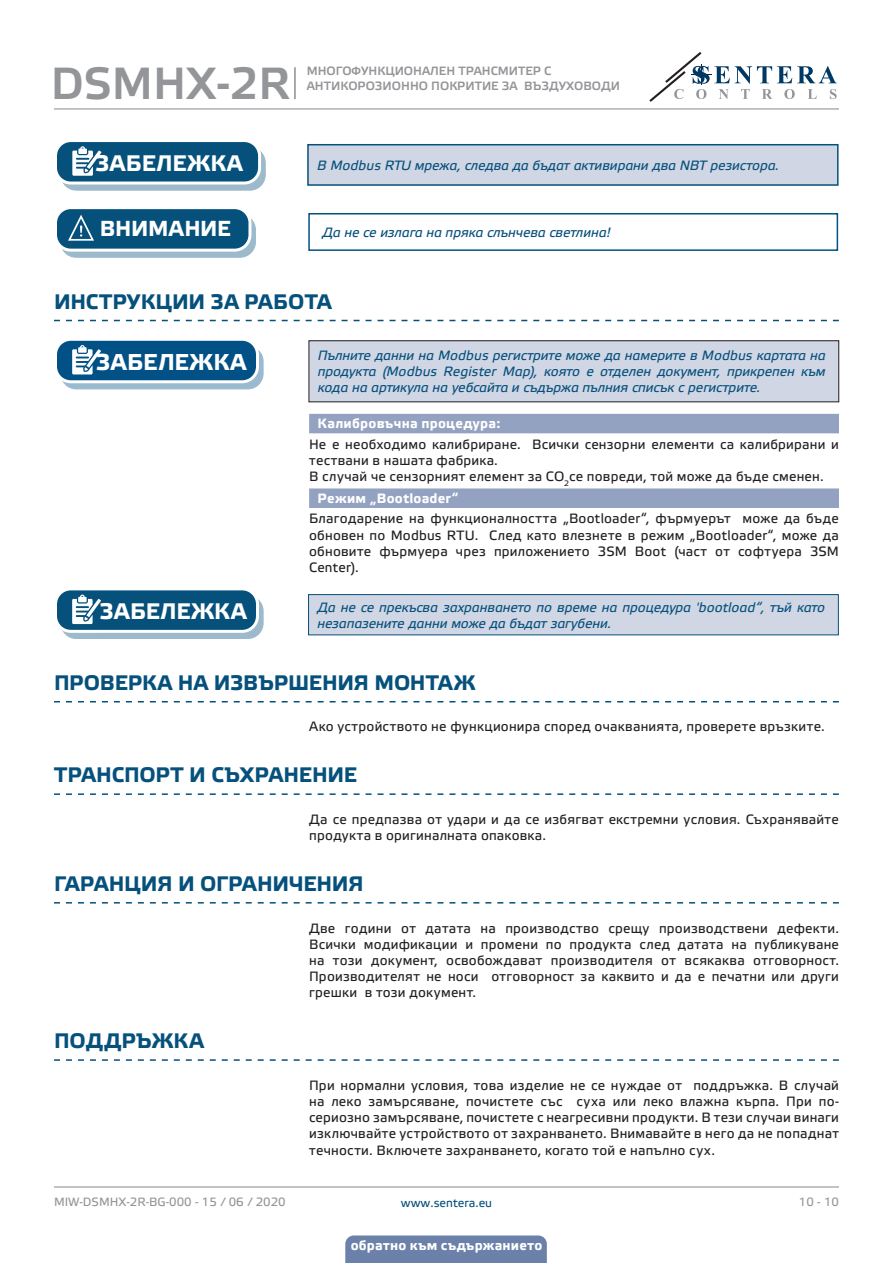
<style>
.page{position:relative;width:893px;height:1263px;background:#fff}
.page>*{position:absolute;margin:0;border:0;box-sizing:border-box;transform-origin:0 0}
.t1{font:45px "Etelka Medium Pro";color:#939598}
.t2{font:700 22.95px "Etelka Text Pro";letter-spacing:.02em;color:#fff}
.t3{font:700 22.5px "Etelka Text Pro";letter-spacing:.015em;color:#fff}
.t4{font:700 21.75px "Etelka Text Pro";letter-spacing:-.02em;color:#fff}
.t5{font:700 21px "Etelka Text Pro";letter-spacing:-.005em;color:#06517c}
.body{font:13.5px/16.2px "Etelka Text Pro";letter-spacing:.015em;color:#231f20;text-align:justify}
.attention{font:italic 13.5px/16.2px "Etelka Text Pro";letter-spacing:-.005em;color:#06517c;text-align:justify}
.Number-roman{font:700 13.5px "Etelka Text Pro";letter-spacing:.02em;color:#fff}
.t6{font:12px/14.4px "Etelka Medium Pro";color:#939598}
.t7{font:12px "Etelka Text Pro";color:#939598}
.t8{font:12px "Etelka Text Pro";color:#06517c}
</style>
<div class="page">
<hr style="left:54px;top:108px;width:785px;height:1px;background:#939598">
<hr style="left:54px;top:1186px;width:785px;height:1px;background:#939598">
<svg style="left:649px;top:52px;width:188px;height:50px"></svg>
<div style="left:345px;top:1235px;width:202px;height:28px;background:#6c81aa"></div>
<div style="left:61px;top:148px;width:204px;height:42px;background:#9cbacb;border-radius:15px"></div>
<div style="left:61px;top:147px;width:205px;height:44px;border:1px solid #06517c;border-radius:15px"></div>
<div style="left:56px;top:141px;width:204px;height:42px;background:#06517c;border-radius:15px"></div>
<div style="left:54px;top:139px;width:207px;height:46px;border:3px solid #fff;border-radius:15px"></div>
<svg style="left:72px;top:146px;width:35px;height:38px"></svg>
<div style="left:308px;top:145px;width:530px;height:40px;background:#d1d6e4"></div>
<div style="left:307px;top:144px;width:531px;height:42px;border:2px solid #06517c"></div>
<div style="left:61px;top:215px;width:194px;height:42px;background:#9cbacb;border-radius:15px"></div>
<div style="left:60px;top:214px;width:196px;height:44px;border:1px solid #06517c;border-radius:15px"></div>
<div style="left:56px;top:208px;width:194px;height:42px;background:#06517c;border-radius:15px"></div>
<div style="left:54px;top:206px;width:197px;height:46px;border:3px solid #fff;border-radius:15px"></div>
<svg style="left:67px;top:215px;width:38px;height:36px"></svg>
<div style="left:308px;top:213px;width:530px;height:38px;border:2px solid #015186"></div>
<svg style="left:54px;top:320px;width:785px;height:1px"></svg>
<div style="left:309px;top:414px;width:530px;height:19px;background:#94a2c2"></div>
<div style="left:309px;top:488px;width:530px;height:20px;background:#94a2c2"></div>
<svg style="left:54px;top:701px;width:785px;height:1px"></svg>
<div style="left:61px;top:346px;width:202px;height:43px;background:linear-gradient(to right,#99b9cf,#9cbbd0);border-radius:15px"></div>
<div style="left:60px;top:346px;width:204px;height:43px;border:1px solid #015186;border-radius:15px"></div>
<div style="left:56px;top:339px;width:201px;height:43px;background:#015186;border-radius:15px"></div>
<div style="left:54px;top:338px;width:205px;height:45px;border:3px solid #fff;border-radius:15px"></div>
<svg style="left:72px;top:345px;width:35px;height:38px"></svg>
<div style="left:309px;top:341px;width:530px;height:61px;background:#d1d6e4"></div>
<div style="left:309px;top:340px;width:530px;height:62px;border:1px solid #231f20"></div>
<div style="left:61px;top:596px;width:202px;height:42px;background:#9cbacb;border-radius:15px"></div>
<div style="left:60px;top:595px;width:204px;height:44px;border:1px solid #06517c;border-radius:15px"></div>
<div style="left:56px;top:589px;width:201px;height:42px;background:#06517c;border-radius:15px"></div>
<div style="left:54px;top:587px;width:205px;height:46px;border:3px solid #fff;border-radius:15px"></div>
<svg style="left:72px;top:595px;width:35px;height:37px"></svg>
<div style="left:309px;top:595px;width:529px;height:40px;background:#d1d6e4"></div>
<div style="left:308px;top:594px;width:531px;height:41px;border:1px solid #06517c"></div>
<svg style="left:54px;top:793px;width:785px;height:2px"></svg>
<svg style="left:54px;top:902px;width:785px;height:1px"></svg>
<svg style="left:54px;top:1059px;width:785px;height:2px"></svg>
<hr style="left:294px;top:67px;width:2px;height:32px;background:#939598">
<h1 class="t1" style="left:51px;top:59px;width:241px">DSMHX-2R</h1>
<p class="t6" style="left:307px;top:65px;width:315px">МНОГОФУНКЦИОНАЛЕН ТРАНСМИТЕР С<br>АНТИКОРОЗИОННО ПОКРИТИЕ ЗА ВЪЗДУХОВОДИ</p>
<p class="t3" style="left:95px;top:151px;width:149px">ЗАБЕЛЕЖКА</p>
<p class="attention" style="left:317px;top:158px;width:463px">В Modbus RTU мрежа, следва да бъдат активирани два NBT резистора.</p>
<p class="t4" style="left:100px;top:217px;width:132px">ВНИМАНИЕ</p>
<p class="attention" style="left:323px;top:225px;width:290px">Да не се излага на пряка слънчева светлина!</p>
<p class="t5" style="left:54px;top:290px;width:279px">ИНСТРУКЦИИ ЗА РАБОТА</p>
<p class="t2" style="left:96px;top:349px;width:152px">ЗАБЕЛЕЖКА</p>
<p class="attention" style="left:318px;top:348px;width:509px">Пълните данни на Modbus регистрите може да намерите в Modbus картата на продукта (Modbus Register Map), която е отделен документ, прикрепен към кода на артикула на уебсайта и съдържа пълния списък с регистрите.</p>
<p class="Number-roman" style="left:318px;top:416px;width:184px">Калибровъчна процедура:</p>
<p class="body" style="left:309px;top:437px;width:531px">Не е необходимо калибриране. Всички сензорни елементи са калибрирани и тествани в нашата фабрика.</p>
<p class="body" style="left:309px;top:469px;width:516px">В случай че сензорният елемент за CO<sub>2</sub>се повреди, той може да бъде сменен.</p>
<p class="Number-roman" style="left:318px;top:491px;width:142px">Режим „Bootloader“</p>
<p class="body" style="left:309px;top:511px;width:531px">Благодарение на функционалността „Bootloader“, фърмуерът може да бъде обновен по Modbus RTU. След като влезнете в режим „Bootloader“, може да обновите фърмуера чрез приложението 3SM Boot (част от софтуера 3SМ Center).</p>
<p class="t3" style="left:99px;top:599px;width:149px">ЗАБЕЛЕЖКА</p>
<p class="attention" style="left:317px;top:600px;width:509px">Да не се прекъсва захранването по време на процедура 'bootload“, тъй като незапазените данни може да бъдат загубени.</p>
<p class="t5" style="left:54px;top:671px;width:423px">ПРОВЕРКА НА ИЗВЪРШЕНИЯ МОНТАЖ</p>
<p class="body" style="left:309px;top:719px;width:517px">Ако устройството не функционира според очакванията, проверете връзките.</p>
<p class="t5" style="left:54px;top:763px;width:304px">ТРАНСПОРТ И СЪХРАНЕНИЕ</p>
<p class="body" style="left:309px;top:812px;width:531px">Да се предпазва от удари и да се избягват екстремни условия. Съхранявайте продукта в оригиналната опаковка.</p>
<p class="t5" style="left:54px;top:872px;width:311px">ГАРАНЦИЯ И ОГРАНИЧЕНИЯ</p>
<p class="body" style="left:309px;top:920px;width:531px">Две години от датата на производство срещу производствени дефекти.<br>Всички модификации и промени по продукта след датата на публикуване на този документ, освобождават производителя от всякаква отговорност.<br>Производителят не носи отговорност за каквито и да е печатни или други грешки в този документ.</p>
<p class="t5" style="left:54px;top:1029px;width:151px">ПОДДРЪЖКА</p>
<p class="body" style="left:309px;top:1078px;width:531px">При нормални условия, това изделие не се нуждае от поддръжка. В случай на леко замърсяване, почистете със суха или леко влажна кърпа. При по&shy;сериозно замърсяване, почистете с неагресивни продукти. В тези случаи винаги изключвайте устройството от захранването. Внимавайте в него да не попаднат течности. Включете захранването, когато той е напълно сух.</p>
<p class="t7" style="left:54px;top:1195px;width:233px">MIW-DSMHX-2R-BG-000 - 15 / 06 / 2020</p>
<p class="t8" style="left:401px;top:1196px;width:93px">www.sentera.eu</p>
<p class="t7" style="left:799px;top:1195px;width:42px">10 - 10</p>
<p class="Number-roman" style="left:351px;top:1238px;width:193px">обратно към съдържанието</p>
</div>
